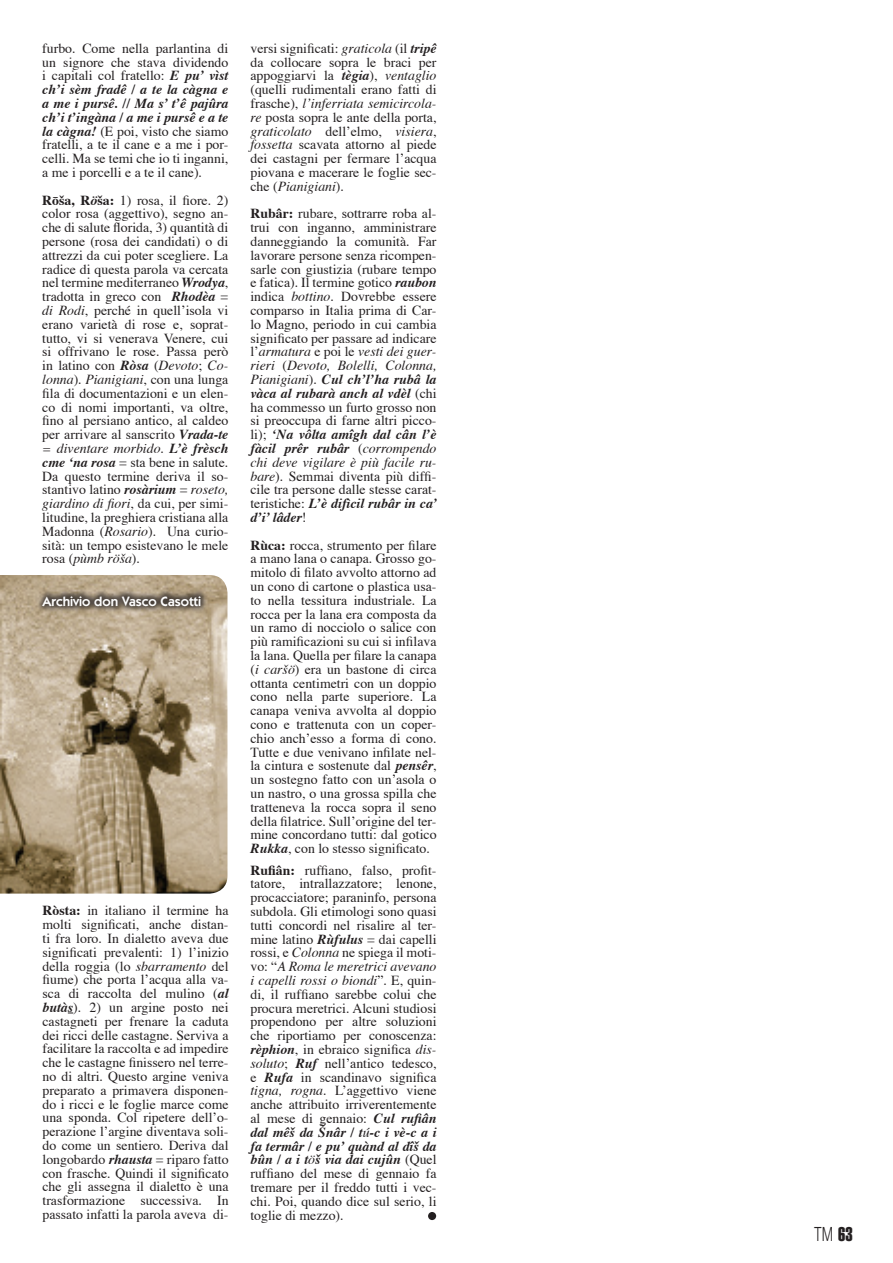
<style>
.page{position:relative;width:893px;height:1263px;background:#fff}
.page>*{position:absolute;margin:0;border:0;box-sizing:border-box;transform-origin:0 0}
.t1{font:300 19.5px "Helvetica LT Std";color:#231f20;scale:.7 1}
.t2{font:13.8px/13.8px "Times";color:#231f20;text-align:justify}
.t3{font:600 13.5px "ITC Kabel Std";color:#fff}
.s1{font-weight:700;font-style:italic}
.s2{font-weight:700}
.s3{font-style:italic}
.s4{font-family:"Helvetica LT Std Extra Comp";font-weight:400}
</style>
<div class="page">
<div style="left:428px;top:1212px;width:8px;height:8px;background:#231f20;border-radius:50%"></div>
<img style="left:0;top:575px;width:227px;height:318px">
<div style="left:35px;top:588px;width:174px;height:25px;background:#231f20;opacity:.75"></div>
<p class="t2" style="left:42px;top:42px;width:188px">furbo. Come nella parlantina di un signore che stava dividendo i capitali col fratello: <span class="s1">E pu’ vìst ch’i sèm fradê / a te la càgna e a me i pursê. // Ma s’ t’ê pajûra ch’i t’ingàna / a me i pursê e a te la càgna!</span> (E poi, visto che siamo fratelli, a te il cane e a me i por&shy;celli. Ma se temi che io ti inganni, a me i porcelli e a te il cane).</p>
<p class="t2" style="left:42px;top:194px;width:188px"><span class="s2">Rōša, R</span><span class="s1">ö</span><span class="s2">ša:</span> 1) rosa, il fiore. 2) color rosa (aggettivo), segno an&shy;che di salute florida, 3) quantità di persone (rosa dei candidati) o di attrezzi da cui poter scegliere. La radice di questa parola va cercata nel termine mediterraneo <span class="s1">Wrodya</span>, tradotta in greco con <span class="s1">Rhodèa</span> = <span class="s3">di Rodi</span>, perché in quell’isola vi erano varietà di rose e, soprat&shy;tutto, vi si venerava Venere, cui si offrivano le rose. Passa però in latino con <span class="s1">Ròsa</span> (<span class="s3">Devoto</span>; <span class="s3">Co&shy;lonna</span>). <span class="s3">Pianigiani</span>, con una lunga fila di documentazioni e un elen&shy;co di nomi importanti, va oltre, fino al persiano antico, al caldeo per arrivare al sanscrito <span class="s1">Vrada-te </span><span class="s3">= diventare morbido</span>. <span class="s1">L’è frèsch cme ‘na rosa</span> = sta bene in salute.<br>Da questo termine deriva il so&shy;stantivo latino <span class="s1">rosàrium</span> = <span class="s3">roseto, giardino di fiori</span>, da cui, per simi&shy;litudine, la preghiera cristiana alla Madonna (<span class="s3">Rosario</span>). Una curio&shy;sità: un tempo esistevano le mele rosa (<span class="s3">pùmb röša</span>).</p>
<p class="t3" style="left:43px;top:593px;width:160px">Archivio don Vasco Casotti</p>
<p class="t2" style="left:43px;top:905px;width:188px"><span class="s2">Ròsta:</span> in italiano il termine ha molti significati, anche distan&shy;ti fra loro. In dialetto aveva due significati prevalenti: 1) l’inizio della roggia (lo <span class="s3">sbarramento</span> del fiume) che porta l’acqua alla va&shy;sca di raccolta del mulino (<span class="s1">al butàs</span>). 2) un argine posto nei castagneti per frenare la caduta dei ricci delle castagne. Serviva a facilitare la raccolta e ad impedire che le castagne finissero nel terre&shy;no di altri. Questo argine veniva preparato a primavera disponen&shy;do i ricci e le foglie marce come una sponda. Col ripetere dell’o&shy;perazione l’argine diventava soli&shy;do come un sentiero. Deriva dal longobardo <span class="s1">rhausta</span> = riparo fatto con frasche. Quindi il significato che gli assegna il dialetto è una trasformazione successiva. In passato infatti la parola aveva di-</p>
<p class="t2" style="left:250px;top:42px;width:188px">versi significati: <span class="s3">graticola</span> (il <span class="s1">tripê </span>da collocare sopra le braci per appoggiarvi la <span class="s1">tègia</span>), <span class="s3">ventaglio </span>(quelli rudimentali erano fatti di frasche), <span class="s3">l’inferriata semicircola&shy;re</span> posta sopra le ante della porta, <span class="s3">graticolato</span> dell’elmo, <span class="s3">visiera</span>, <span class="s3">fossetta</span> scavata attorno al piede dei castagni per fermare l’acqua piovana e macerare le foglie sec&shy;che (<span class="s3">Pianigiani</span>).</p>
<p class="t2" style="left:250px;top:208px;width:189px"><span class="s2">Rubâr:</span> rubare, sottrarre roba al&shy;trui con inganno, amministrare danneggiando la comunità. Far lavorare persone senza ricompen&shy;sarle con giustizia (rubare tempo e fatica). Il termine gotico <span class="s1">raubon </span>indica <span class="s3">bottino</span>. Dovrebbe essere comparso in Italia prima di Car&shy;lo Magno, periodo in cui cambia significato per passare ad indicare l’<span class="s3">armatura</span> e poi le <span class="s3">vesti dei guer&shy;rieri</span> (<span class="s3">Devoto, Bolelli, Colonna, Pianigiani</span>). <span class="s1">Cul ch’l’ha rubâ la vàca al rubarà anch al vdèl</span> (chi ha commesso un furto grosso non si preoccupa di farne altri picco&shy;li); <span class="s1">‘Na vôlta amîgh dal cân l’è fàcil prêr rubâr</span> (<span class="s3">corrompendo chi deve vigilare è più facile ru&shy;bare</span>). Semmai diventa più diffi&shy;cile tra persone dalle stesse carat&shy;teristiche: <span class="s1">L’è difìcil rubâr in ca’ d’i’ lâder</span>!</p>
<p class="t2" style="left:250px;top:539px;width:188px"><span class="s2">Rùca:</span> rocca, strumento per filare a mano lana o canapa. Grosso go&shy;mitolo di filato avvolto attorno ad un cono di cartone o plastica usa&shy;to nella tessitura industriale. La rocca per la lana era composta da un ramo di nocciolo o salice con più ramificazioni su cui si infilava la lana. Quella per filare la canapa (<span class="s3">i caršö</span>) era un bastone di circa ottanta centimetri con un doppio cono nella parte superiore. La canapa veniva avvolta al doppio cono e trattenuta con un coper&shy;chio anch’esso a forma di cono.<br>Tutte e due venivano infilate nel&shy;la cintura e sostenute dal <span class="s1">pensêr</span>, un sostegno fatto con un’asola o un nastro, o una grossa spilla che tratteneva la rocca sopra il seno della filatrice. Sull’origine del ter&shy;mine concordano tutti: dal gotico <span class="s1">Rukka</span>, con lo stesso significato.</p>
<p class="t2" style="left:250px;top:864px;width:188px"><span class="s2">Rufiân:</span> ruffiano, falso, profit&shy;tatore, intrallazzatore; lenone, procacciatore; paraninfo, persona subdola. Gli etimologi sono quasi tutti concordi nel risalire al ter&shy;mine latino <span class="s1">Rùfulus</span> = dai capelli rossi, e <span class="s3">Colonna</span> ne spiega il moti&shy;vo: “<span class="s3">A Roma le meretrici avevano i capelli rossi o biondi</span>”. E, quin&shy;di, il ruffiano sarebbe colui che procura meretrici. Alcuni studiosi propendono per altre soluzioni che riportiamo per conoscenza: <span class="s1">rèphion</span>, in ebraico significa <span class="s3">dis&shy;soluto</span>; <span class="s1">Ruf</span> nell’antico tedesco, e <span class="s1">Rufa</span> in scandinavo significa <span class="s3">tigna, rogna</span>. L’aggettivo viene anche attribuito irriverentemente al mese di gennaio: <span class="s1">Cul rufiân dal mêš da Šnâr / t</span><span class="s3">ú</span><span class="s1">-c i vè-c a i fa termâr / e pu’ quànd al dîš da bûn / a i t</span><span class="s3">ö</span><span class="s1">š via dai cujûn</span> (Quel ruffiano del mese di gennaio fa tremare per il freddo tutti i vec&shy;chi. Poi, quando dice sul serio, li toglie di mezzo).</p>
<p class="t1" style="left:814px;top:1222px;width:57px">TM <span class="s4">63</span></p>
</div>
